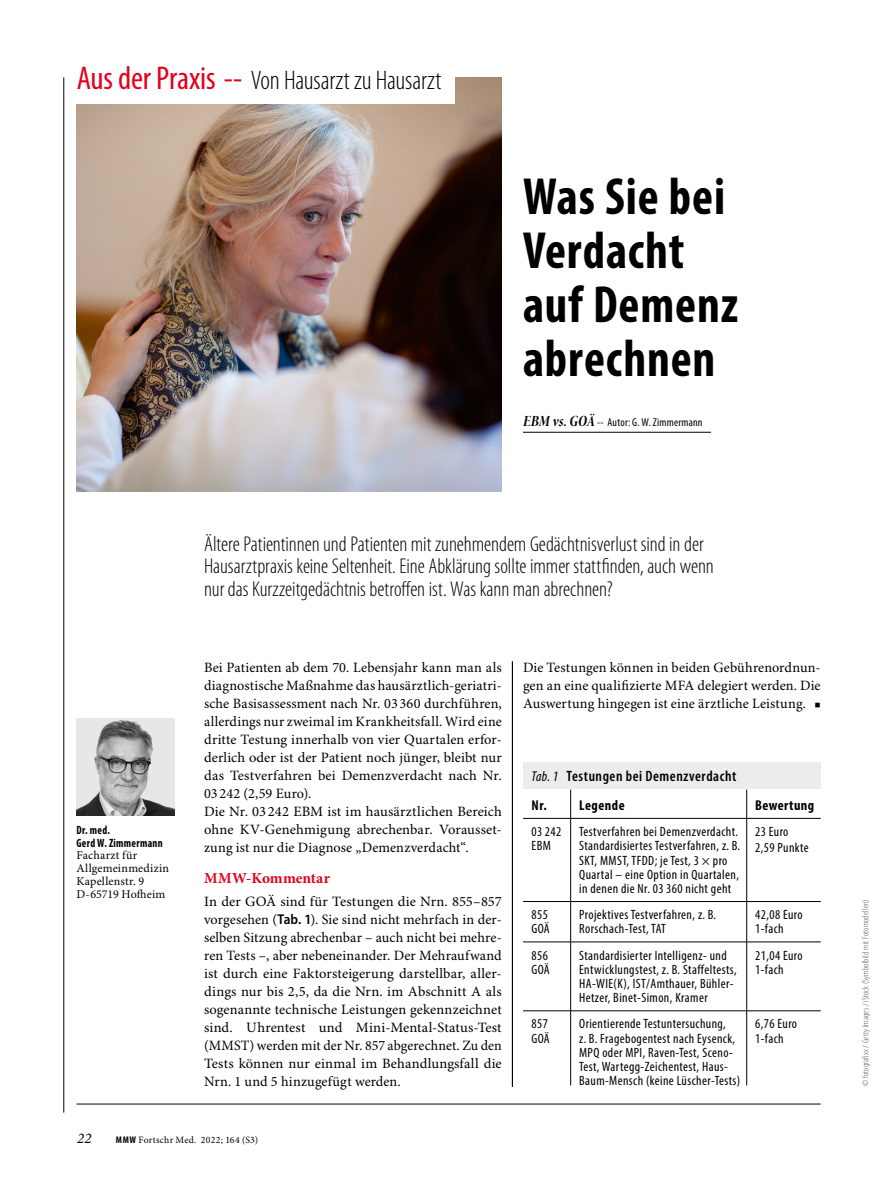
<style>
.page{position:relative;width:893px;height:1187px;background:#fff}
.page>*{position:absolute;margin:0;border:0;box-sizing:border-box;transform-origin:0 0}
.Title_1{font:700 condensed 52.5px/54px "Myriad Pro";letter-spacing:.02em;color:#000;scale:.95 1}
.t1{font:300 condensed 27px "Myriad Pro";letter-spacing:-.005em;color:#000}
.Trailer_1{font:300 condensed 21.45px/22.5px "Myriad Pro";letter-spacing:-.005em;color:#000}
.SectionHeading_1_Com{font:700 15.3px "Minion Pro";letter-spacing:.005em;color:#e3001d}
.Table_Caption_x{font:600 condensed 15px "Myriad Pro";letter-spacing:.035em;color:#000}
.t2{font:italic 14.85px "Minion Pro";color:#000}
.Para_x{font:14.25px/18px "Minion Pro";letter-spacing:.005em;color:#000;text-align:justify}
.Table_Heading_x{font:700 condensed 14.25px "Myriad Pro";letter-spacing:.03em;color:#000}
.Table_Entry_left{font:condensed 13.5px/14.2px "Myriad Pro";letter-spacing:.03em;color:#000}
.Image_Caption_x{font:12px/12.8px "Minion Pro";letter-spacing:.015em;color:#000}
.Image_Caption_Author{font:700 condensed 12px/12.8px "Myriad Pro";letter-spacing:.03em;color:#000;scale:.9 1}
.SuperTitle_1{font:condensed 11.4px "Myriad Pro";letter-spacing:.015em;color:#000}
.t3{font:9.75px "Minion Pro";letter-spacing:.025em;color:#000}
.Image_Source_x{font:300 condensed 9px "Myriad Pro";letter-spacing:.02em;color:#565655}
.s1{font-weight:400;font-size:33px;color:#e3001d}
.s2{font-family:"Minion Pro Bold Cn It Disp";font-stretch:normal;font-size:15.75px}
.s3{font-family:"Myriad Pro";font-weight:600;font-stretch:semi-condensed}
.s4{font-weight:400;font-style:italic;font-size:14.25px}
.s5{font-family:"Myriad Pro";font-weight:700;font-stretch:condensed}
</style>
<div class="page">
<hr style="left:77px;top:1103px;width:744px;height:1px;background:#000">
<hr style="left:64px;top:77px;width:1px;height:1035px;background:#000">
<img style="left:77px;top:77px;width:425px;height:414px">
<img style="left:77px;top:718px;width:97px;height:97px">
<hr style="left:512px;top:661px;width:1px;height:425px;background:#000">
<hr style="left:523px;top:432px;width:188px;height:1px;background:#000">
<div style="left:523px;top:762px;width:298px;height:28px;background:#ececec"></div>
<svg style="left:523px;top:789px;width:298px;height:296px"></svg>
<svg style="left:570px;top:789px;width:1px;height:29px"></svg>
<svg style="left:746px;top:789px;width:1px;height:29px"></svg>
<hr style="left:570px;top:818px;width:1px;height:83px;background:#000">
<hr style="left:746px;top:818px;width:1px;height:83px;background:#000">
<hr style="left:523px;top:901px;width:48px;height:1px;background:#000">
<hr style="left:571px;top:901px;width:176px;height:1px;background:#000">
<hr style="left:747px;top:901px;width:74px;height:1px;background:#000">
<hr style="left:523px;top:941px;width:48px;height:1px;background:#000">
<hr style="left:571px;top:941px;width:176px;height:1px;background:#000">
<hr style="left:747px;top:941px;width:74px;height:1px;background:#000">
<hr style="left:570px;top:901px;width:1px;height:40px;background:#000">
<hr style="left:746px;top:901px;width:1px;height:40px;background:#000">
<hr style="left:570px;top:942px;width:1px;height:68px;background:#000">
<hr style="left:746px;top:942px;width:1px;height:68px;background:#000">
<hr style="left:523px;top:1010px;width:48px;height:1px;background:#000">
<hr style="left:571px;top:1010px;width:176px;height:1px;background:#000">
<hr style="left:570px;top:1010px;width:1px;height:75px;background:#000">
<hr style="left:747px;top:1010px;width:74px;height:1px;background:#000">
<hr style="left:746px;top:1010px;width:1px;height:75px;background:#000">
<hr style="left:523px;top:818px;width:48px;height:1px;background:#000">
<hr style="left:571px;top:818px;width:176px;height:1px;background:#000">
<hr style="left:747px;top:818px;width:74px;height:1px;background:#000">
<div style="left:77px;top:65px;width:378px;height:39px;background:#fff"></div>
<h2 class="t1" style="left:77px;top:66px;width:366px"><span class="s1">Aus der Praxis --</span> Von Hausarzt zu Hausarzt</h2>
<p class="Title_1" style="left:523px;top:168px;width:228px">Was Sie bei<br>Verdacht auf Demenz abrechnen</p>
<p class="SuperTitle_1" style="left:523px;top:415px;width:181px"><span class="s2">EBM vs. GOÄ</span> -- Autor: G. W. Zimmermann</p>
<p class="Image_Caption_Author" style="left:77px;top:823px;width:97px">Dr. med.<br>Gerd W. Zimmermann</p>
<p class="Image_Caption_x" style="left:77px;top:849px;width:94px">Facharzt für<br>Allgemeinmedizin<br>Kapellenstr. 9<br>D-65719 Hofheim</p>
<p class="Trailer_1" style="left:204px;top:532px;width:511px">Ältere Patientinnen und Patienten mit zunehmendem Gedächtnisverlust sind in der<br>Hausarztpraxis keine Seltenheit. Eine Abklärung sollte immer stattfinden, auch wenn nur das Kurzzeitgedächtnis betroffen ist. Was kann man abrechnen?</p>
<p class="Para_x" style="left:204px;top:658px;width:299px">Bei Patienten ab dem 70. Lebensjahr kann man als diagnostische Maßnahme das hausärztlich-geriatri&shy;sche Basisassessment nach Nr. 03 360 durchführen, allerdings nur zweimal im Krankheitsfall. Wird eine dritte Testung innerhalb von vier Quartalen erfor&shy;derlich oder ist der Patient noch jünger, bleibt nur das Testverfahren bei Demenzverdacht nach Nr.<br>03 242 (2,59 Euro).</p>
<p class="Para_x" style="left:204px;top:802px;width:299px">Die Nr. 03 242 EBM ist im hausärztlichen Bereich ohne KV-Genehmigung abrechenbar. Vorausset&shy;zung ist nur die Diagnose „Demenzverdacht“.</p>
<p class="SectionHeading_1_Com" style="left:204px;top:868px;width:127px">MMW-Kommentar</p>
<p class="Para_x" style="left:204px;top:892px;width:299px">In der GOÄ sind für Testungen die Nrn. 855–857 vorgesehen (<span class="s3">Tab. 1</span>). Sie sind nicht mehrfach in der&shy;selben Sitzung abrechenbar – auch nicht bei mehre&shy;ren Tests –, aber nebeneinander. Der Mehraufwand ist durch eine Faktorsteigerung darstellbar, aller&shy;dings nur bis 2,5, da die Nrn. im Abschnitt A als sogenannte technische Leistungen gekennzeichnet sind. Uhrentest und Mini-Mental-Status-Test (MMST) werden mit der Nr. 857 abgerechnet. Zu den Tests können nur einmal im Behandlungsfall die Nrn. 1 und 5 hinzugefügt werden.</p>
<p class="Para_x" style="left:523px;top:658px;width:299px">Die Testungen können in beiden Gebührenordnun&shy;gen an eine qualifizierte MFA delegiert werden. Die Auswertung hingegen ist eine ärztliche Leistung. <sub>■</sub></p>
<p class="Table_Caption_x" style="left:531px;top:768px;width:206px"><span class="s4">Tab. 1</span> Testungen bei Demenzverdacht</p>
<p class="Table_Heading_x" style="left:531px;top:796px;width:17px">Nr.</p>
<p class="Table_Heading_x" style="left:579px;top:796px;width:47px">Legende</p>
<p class="Table_Heading_x" style="left:755px;top:796px;width:61px">Bewertung</p>
<p class="Table_Entry_left" style="left:531px;top:824px;width:31px">03 242<br>EBM</p>
<p class="Table_Entry_left" style="left:579px;top:824px;width:163px">Testverfahren bei Demenzverdacht.<br>Standardisiertes Testverfahren, z. B.<br>SKT, MMST, TFDD; je Test, 3 × pro Quartal – eine Option in Quartalen, in denen die Nr. 03 360 nicht geht</p>
<p class="Table_Entry_left" style="left:755px;top:824px;width:35px">23 Euro</p>
<p class="Table_Entry_left" style="left:755px;top:840px;width:55px">2,59 Punkte</p>
<p class="Table_Entry_left" style="left:531px;top:907px;width:20px">855<br>GOÄ</p>
<p class="Table_Entry_left" style="left:579px;top:907px;width:138px">Projektives Testverfahren, z. B.<br>Rorschach-Test, TAT</p>
<p class="Table_Entry_left" style="left:755px;top:907px;width:49px">42,08 Euro<br>1-fach</p>
<p class="Table_Entry_left" style="left:531px;top:947px;width:20px">856<br>GOÄ</p>
<p class="Table_Entry_left" style="left:579px;top:947px;width:159px">Standardisierter Intelligenz- und Entwicklungstest, z. B. Staffeltests, HA-WIE(K), IST/Amthauer, Bühler-Hetzer, Binet-Simon, Kramer</p>
<p class="Table_Entry_left" style="left:755px;top:947px;width:49px">21,04 Euro<br>1-fach</p>
<p class="Table_Entry_left" style="left:531px;top:1016px;width:20px">857<br>GOÄ</p>
<p class="Table_Entry_left" style="left:579px;top:1016px;width:163px">Orientierende Testuntersuchung,<br>z. B. Fragebogentest nach Eysenck, MPQ oder MPI, Raven-Test, Sceno-Test, Wartegg-Zeichentest, Haus-Baum-Mensch (keine Lüscher-Tests)</p>
<p class="Table_Entry_left" style="left:755px;top:1016px;width:43px">6,76 Euro<br>1-fach</p>
<p class="t2" style="left:77px;top:1129px;width:16px">22</p>
<p class="t3" style="left:116px;top:1133px;width:144px"><span class="s5">MMW</span> Fortschr Med. 2022; 164 (S3)</p>
<p class="Image_Source_x" style="left:861px;top:1085px;width:188px;rotate:-90deg">© fotografixx / Getty Images / iStock (Symbolbild mit Fotomodellen)</p>
</div>
